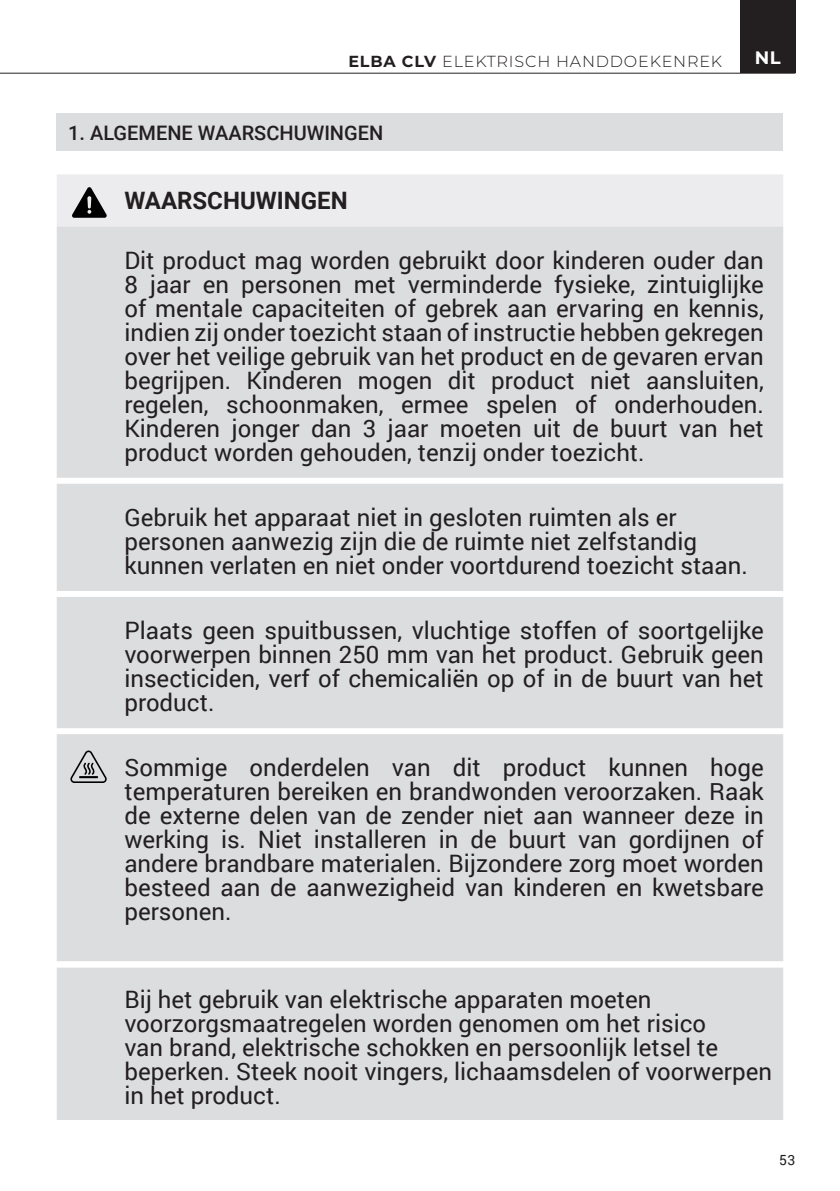
<style>
.page{position:relative;width:840px;height:1191px;background:#fff}
.page>*{position:absolute;margin:0;border:0;box-sizing:border-box;transform-origin:0 0}
.t1{font:24px/24px "Roboto";color:#231f20;text-align:justify}
.t2{font:700 24px "Roboto";color:#231f20}
.t3{font:500 20px "Roboto";color:#231f20}
.t4{font:700 18px "Montserrat";color:#fff}
.t5{font:300 16px "Montserrat";letter-spacing:.05em;color:#231f20}
.t6{font:14px "Roboto";color:#231f20}
.s1{font-weight:700}
</style>
<div class="page">
<hr style="left:0;top:73px;width:795px;height:1px;background:#231f20">
<div style="left:739px;top:0;width:56px;height:73px;background:#231f20"></div>
<div style="left:57px;top:113px;width:725px;height:38px;background:#dcdddf"></div>
<div style="left:57px;top:226px;width:725px;height:894px;background:#dcdddf"></div>
<svg style="left:57px;top:961px;width:725px;height:6px"></svg>
<div style="left:57px;top:174px;width:725px;height:52px;background:#ececee"></div>
<svg style="left:69px;top:750px;width:39px;height:33px"></svg>
<p class="t5" style="left:348px;top:50px;width:375px"><span class="s1">ELBA CLV</span> ELEKTRISCH HANDDOEKENREK</p>
<p class="t4" style="left:754px;top:45px;width:27px">NL</p>
<p class="t3" style="left:68px;top:119px;width:316px">1. ALGEMENE WAARSCHUWINGEN</p>
<p class="t2" style="left:124px;top:184px;width:225px">WAARSCHUWINGEN</p>
<p class="t1" style="left:124px;top:247px;width:640px">Dit product mag worden gebruikt door kinderen ouder dan 8 jaar en personen met verminderde fysieke, zintuiglijke of mentale capaciteiten of gebrek aan ervaring en kennis, indien zij onder toezicht staan of instructie hebben gekregen over het veilige gebruik van het product en de gevaren ervan begrijpen. Kinderen mogen dit product niet aansluiten, regelen, schoonmaken, ermee spelen of onderhouden.<br>Kinderen jonger dan 3 jaar moeten uit de buurt van het product worden gehouden, tenzij onder toezicht.</p>
<p class="t1" style="left:124px;top:504px;width:624px;text-align:left">Gebruik het apparaat niet in gesloten ruimten als er personen aanwezig zijn die de ruimte niet zelfstandig kunnen verlaten en niet onder voortdurend toezicht staan.</p>
<p class="t1" style="left:124px;top:617px;width:640px">Plaats geen spuitbussen, vluchtige stoffen of soortgelijke voorwerpen binnen 250 mm van het product. Gebruik geen insecticiden, verf of chemicaliën op of in de buurt van het product.</p>
<p class="t1" style="left:124px;top:755px;width:640px">Sommige onderdelen van dit product kunnen hoge temperaturen bereiken en brandwonden veroorzaken. Raak de externe delen van de zender niet aan wanneer deze in werking is. Niet installeren in de buurt van gordijnen of andere brandbare materialen. Bijzondere zorg moet worden besteed aan de aanwezigheid van kinderen en kwetsbare personen.</p>
<p class="t1" style="left:124px;top:986px;width:649px;text-align:left">Bij het gebruik van elektrische apparaten moeten voorzorgsmaatregelen worden genomen om het risico<br>van brand, elektrische schokken en persoonlijk letsel te beperken. Steek nooit vingers, lichaamsdelen of voorwerpen in het product.</p>
<p class="t6" style="left:778px;top:1150px;width:18px">53</p>
</div>
